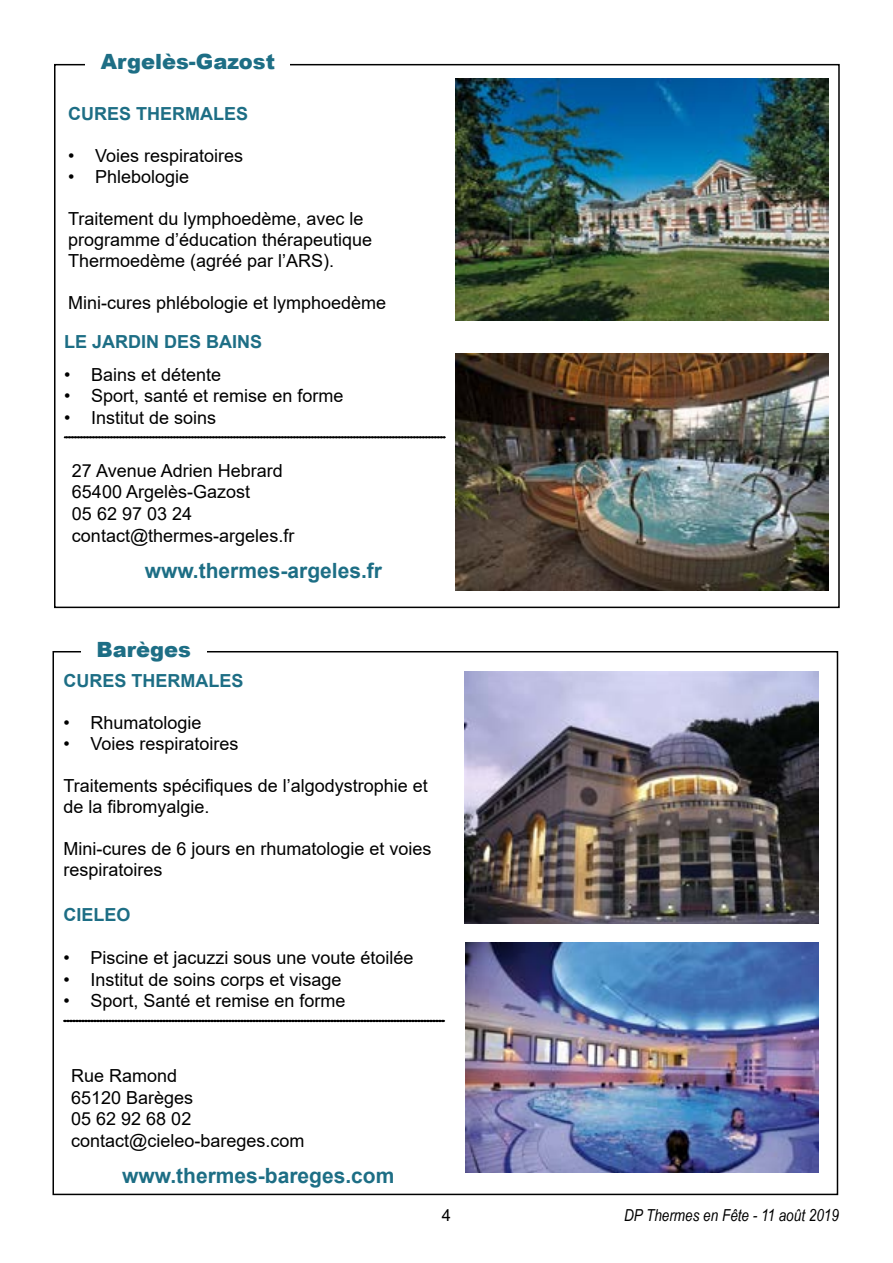
<style>
.page{position:relative;width:893px;height:1263px;background:#fff}
.page>*{position:absolute;margin:0;border:0;box-sizing:border-box;transform-origin:0 0}
.t1{font:700 21px "Arial";color:#1d6e85}
.t2{font:900 21px "Arial";color:#1d6e85}
.t3{font:18px/21.6px "Arial";color:#000}
.t4{font:700 18px "Arial";color:#1d6e85}
.t5{font:italic 16.5px "Arial Narrow";color:#000}
.t6{font:16.5px "Arial";color:#000}
</style>
<div class="page">
<svg style="left:64px;top:436px;width:381px;height:2px"></svg>
<svg style="left:63px;top:1020px;width:382px;height:2px"></svg>
<img style="left:465px;top:671px;width:354px;height:252px">
<img style="left:465px;top:943px;width:354px;height:230px">
<img style="left:455px;top:353px;width:373px;height:238px">
<img style="left:455px;top:78px;width:373px;height:243px">
<p class="t2" style="left:101px;top:46px;width:176px">Argelès-Gazost</p>
<p class="t4" style="left:68px;top:101px;width:182px">CURES THERMALES</p>
<p class="t3" style="left:68px;top:145px;width:177px">• Voies respiratoires</p>
<p class="t3" style="left:68px;top:166px;width:123px">• Phlebologie</p>
<p class="t3" style="left:68px;top:208px;width:306px;line-height:21px">Traitement du lymphoedème, avec le programme d’éducation thérapeutique<br>Thermoedème (agréé par l’ARS).</p>
<p class="t3" style="left:68px;top:292px;width:320px">Mini-cures phlébologie et lymphoedème</p>
<p class="t4" style="left:64px;top:329px;width:200px">LE JARDIN DES BAINS</p>
<p class="t3" style="left:64px;top:363px;width:159px">• Bains et détente</p>
<p class="t3" style="left:64px;top:385px;width:281px">• Sport, santé et remise en forme</p>
<p class="t3" style="left:64px;top:406px;width:154px">• Institut de soins</p>
<p class="t3" style="left:72px;top:459px;width:224px">27 Avenue Adrien Hebrard<br>65400 Argelès-Gazost<br>05 62 97 03 24 contact@thermes-argeles.fr</p>
<p class="t1" style="left:145px;top:555px;width:239px">www.thermes-argeles.fr</p>
<p class="t2" style="left:96px;top:634px;width:96px">Barèges</p>
<p class="t4" style="left:63px;top:668px;width:182px">CURES THERMALES</p>
<p class="t3" style="left:63px;top:712px;width:140px">• Rhumatologie</p>
<p class="t3" style="left:63px;top:733px;width:177px">• Voies respiratoires</p>
<p class="t3" style="left:63px;top:775px;width:366px;line-height:21px">Traitements spécifiques de l’algodystrophie et de la fibromyalgie.</p>
<p class="t3" style="left:63px;top:838px;width:370px;line-height:21px">Mini-cures de 6 jours en rhumatologie et voies respiratoires</p>
<p class="t4" style="left:63px;top:902px;width:69px">CIELEO</p>
<p class="t3" style="left:63px;top:947px;width:352px">• Piscine et jacuzzi sous une voute étoilée</p>
<p class="t3" style="left:63px;top:968px;width:280px">• Institut de soins corps et visage</p>
<p class="t3" style="left:63px;top:990px;width:284px">• Sport, Santé et remise en forme</p>
<p class="t3" style="left:71px;top:1065px;width:235px">Rue Ramond<br>65120 Barèges<br>05 62 92 68 02 contact@cieleo-bareges.com</p>
<p class="t1" style="left:122px;top:1161px;width:274px">www.thermes-bareges.com</p>
<p class="t6" style="left:442px;top:1204px;width:11px">4</p>
<p class="t5" style="left:624px;top:1204px;width:216px">DP Thermes en Fête - 11 août 2019</p>
</div>
